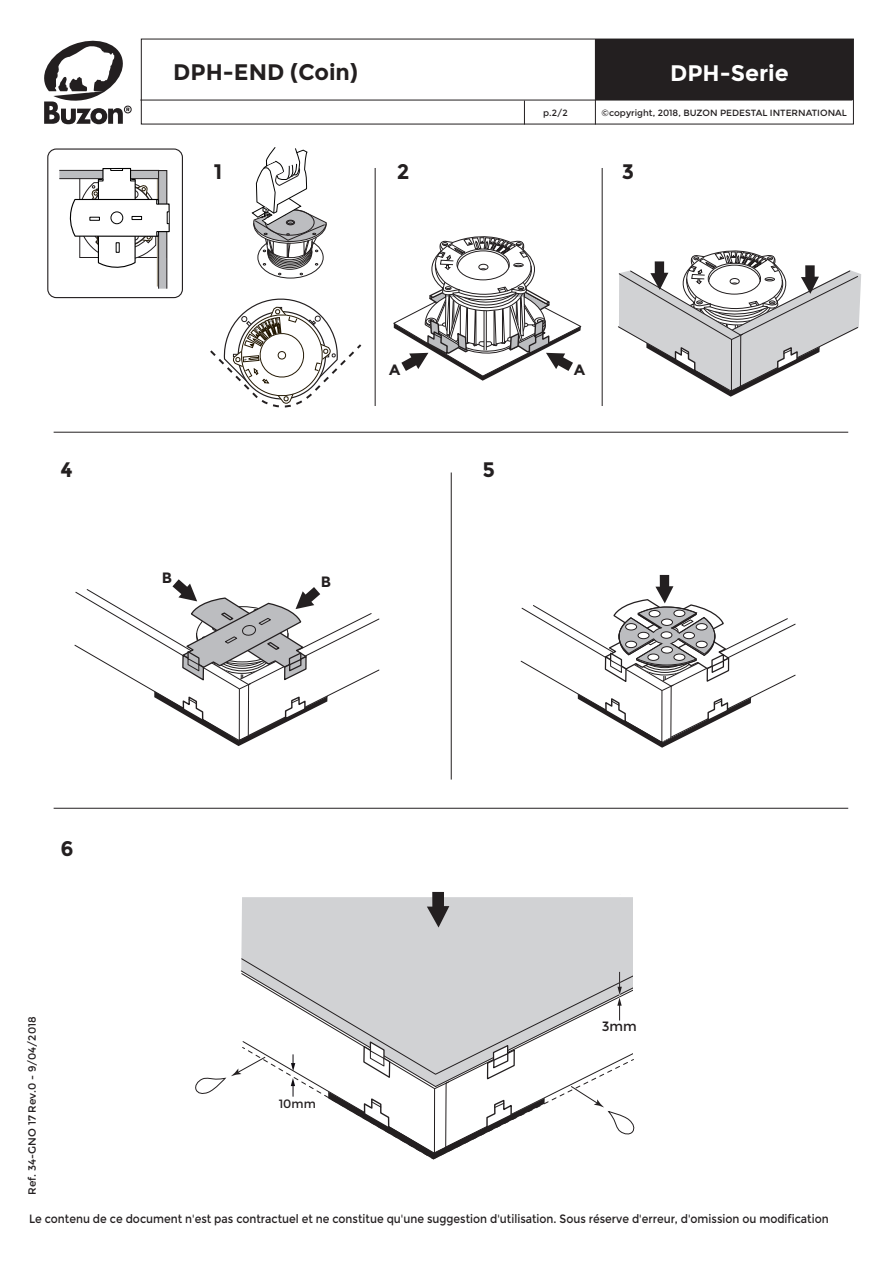
<style>
.page{position:relative;width:893px;height:1263px;background:#fff}
.page>*{position:absolute;margin:0;border:0;box-sizing:border-box;transform-origin:0 0}
.t1{font:700 22.5px "Montserrat";color:#231f20}
.t2{font:700 22.5px "Montserrat";color:#fff}
.t3{font:700 21px "Montserrat";color:#231f20}
.t4{font:700 15px "Montserrat";color:#231f20}
.t5{font:13.5px "Montserrat";color:#231f20}
.t6{font:12px "Montserrat";color:#231f20;scale:.9 1}
.t7{font:12px "Montserrat";color:#231f20}
.t8{font:10.5px "Montserrat";color:#231f20}
.t9{font:9px "Montserrat";color:#231f20}
</style>
<div class="page">
<div style="left:595px;top:39px;width:257px;height:61px;background:#231f20"></div>
<hr style="left:157px;top:171px;width:1px;height:115px;background:#968d78">
<div style="left:59px;top:170px;width:100px;height:9px;background:#bcbdc0;border:1px solid #231f20"></div>
<div style="left:158px;top:170px;width:9px;height:119px;background:#bcbdc0;border:1px solid #231f20"></div>
<div style="left:47px;top:148px;width:136px;height:150px;border:1px solid #231f20;border-radius:8px"></div>
<hr style="left:54px;top:808px;width:794px;height:1px;background:#231f20">
<hr style="left:54px;top:432px;width:794px;height:1px;background:#231f20">
<svg style="left:74px;top:579px;width:306px;height:167px"></svg>
<svg style="left:520px;top:575px;width:276px;height:173px"></svg>
<div style="left:661px;top:632px;width:11px;height:6px;background:#fff;border-radius:50%"></div>
<div style="left:661px;top:631px;width:11px;height:7px;border:1px solid #231f20;border-radius:50%"></div>
<div style="left:241px;top:927px;width:392px;height:31px;background:#d1d2d4"></div>
<div style="left:241px;top:958px;width:392px;height:14px;background:#d1d2d4"></div>
<svg style="left:241px;top:892px;width:392px;height:35px;background:#d2d3d4"></svg>
<hr style="left:602px;top:168px;width:1px;height:238px;background:#231f20">
<hr style="left:451px;top:472px;width:1px;height:307px;background:#231f20">
<svg style="left:195px;top:972px;width:440px;height:187px"></svg>
<div style="left:141px;top:39px;width:713px;height:85px;border:1px solid #231f20"></div>
<hr style="left:140px;top:100px;width:712px;height:1px;background:#231f20">
<hr style="left:595px;top:39px;width:1px;height:86px;background:#231f20">
<svg style="left:524px;top:101px;width:1px;height:24px"></svg>
<svg style="left:44px;top:40px;width:88px;height:84px"></svg>
<svg style="left:618px;top:250px;width:243px;height:147px"></svg>
<svg style="left:251px;top:147px;width:76px;height:132px"></svg>
<svg style="left:65px;top:167px;width:105px;height:106px"></svg>
<svg style="left:89px;top:217px;width:11px;height:4px"></svg>
<svg style="left:132px;top:216px;width:10px;height:4px"></svg>
<hr style="left:375px;top:168px;width:1px;height:238px;background:#231f20">
<svg style="left:393px;top:236px;width:189px;height:145px"></svg>
<svg style="left:210px;top:298px;width:152px;height:110px"></svg>
<p class="t3" style="left:60px;top:457px;width:14px">4</p>
<p class="t1" style="left:173px;top:59px;width:186px">DPH-END (Coin)</p>
<p class="t3" style="left:214px;top:159px;width:10px">1</p>
<p class="t3" style="left:397px;top:159px;width:14px">2</p>
<p class="t4" style="left:389px;top:361px;width:13px">A</p>
<p class="t4" style="left:162px;top:569px;width:12px">B</p>
<p class="t4" style="left:321px;top:573px;width:12px">B</p>
<p class="t2" style="left:670px;top:59px;width:120px">DPH-Serie</p>
<p class="t9" style="left:543px;top:107px;width:26px">p.2/2</p>
<p class="t9" style="left:601px;top:107px;width:247px">©copyright, 2018, BUZON PEDESTAL INTERNATIONAL</p>
<p class="t3" style="left:622px;top:159px;width:14px">3</p>
<p class="t3" style="left:482px;top:457px;width:14px">5</p>
<p class="t3" style="left:60px;top:836px;width:15px">6</p>
<p class="t8" style="left:26px;top:1194px;width:180px;rotate:-90deg">Ref. 34-GNO 17 Rev.0 - 9/04/2018</p>
<p class="t7" style="left:279px;top:1097px;width:39px">10mm</p>
<p class="t5" style="left:602px;top:1019px;width:37px">3mm</p>
<p class="t6" style="left:29px;top:1212px;width:890px">Le contenu de ce document n'est pas contractuel et ne constitue qu'une suggestion d'utilisation. Sous réserve d'erreur, d'omission ou modification</p>
</div>
